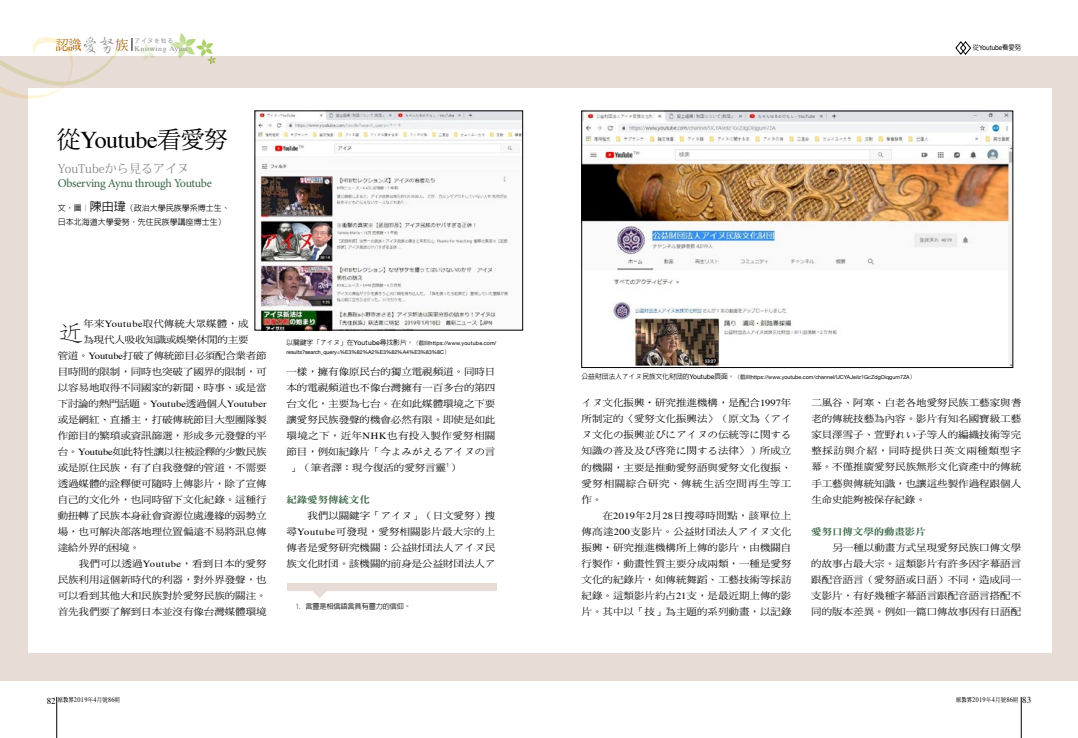
<style>
.page{position:relative;width:1078px;height:738px;background:#fff}
.page>*{position:absolute;margin:0;border:0;box-sizing:border-box;transform-origin:0 0}
.t1{font:24px "Times";letter-spacing:-.02em;color:#000}
.t2{font:300 23.8px "AR Fang Song B5";color:#000;scale:1.11 1}
.t3{font:12px "Minion Pro";letter-spacing:-.025em;color:#396545}
.t4{font:12px "Koz Min Pro";color:#898989}
.t5{font:9.4px/16px "DF Ming Std W5";letter-spacing:-.005em;color:#000;text-align:justify;scale:1.11 1}
.t6{font:9.4px "Times";letter-spacing:.015em;color:#000;scale:1.11 1}
.t7{font:9.4px "DF Ming Std W5";letter-spacing:-.025em;color:#000;scale:1.11 1}
.t8{font:9.4px "DF Ming Std W5";letter-spacing:.035em;color:#000;scale:1.11 1}
.t9{font:9.4px "DF Ming Std W9";letter-spacing:-.01em;color:#396545;scale:1.11 1}
.t10{font:500 8px/14.5px "AR Hei B5";color:#000}
.t11{font:500 7.2px "AR Hei B5";letter-spacing:-.025em;color:#000}
.t12{font:7.2px "Times";letter-spacing:.05em;color:#898989;scale:1.11 1}
.t13{font:7px "Times";letter-spacing:.05em;color:#000;scale:.9 1}
.t14{font:7px "Helvetica Neue";color:#000;scale:.9 1}
.t15{font:6px "Heisei Kaku Go Std W3";letter-spacing:.1em;color:#898989}
.t16{font:5.4px/9.2px "Helvetica Neue";color:#000}
.s1{font-family:"AR Xing Shu B5";font-weight:500;font-size:18.5px}
.s2{font-family:"DF Ming Std W5"}
.s3{font-size:12px}
.s4{font-family:"Times"}
.s5{font-family:"AR Hei B5";font-weight:500;font-size:6.8px}
.s6{font-size:6.8px}
.s7{font-family:"AR Hei B5";font-weight:500}
.s8{font-family:"Hira Min Pro N W3"}
.s9{font-family:"Koz Go Pr 6 N";font-weight:400;color:#4e7a58}
.s10{font-family:"Hira Kaku Pro W3";font-size:6.8px}
.s11{font-size:9px}
.s12{font-family:"AR Ming B5";font-weight:800;font-size:6px}
.s13{font-family:"DF Ming Std W5";font-size:6px}
</style>
<div class="page">
<div style="left:0;top:57px;width:1077px;height:623px;background:#e8dcd7"></div>
<div style="left:28px;top:88px;width:1023px;height:564px;background:#fff"></div>
<hr style="left:57px;top:696px;width:1px;height:41px;background:#000">
<hr style="left:1020px;top:696px;width:1px;height:41px;background:#000">
<svg style="left:170px;top:33px;width:46px;height:32px"></svg>
<svg style="left:0;top:37px;width:155px;height:62px"></svg>
<svg style="left:955px;top:41px;width:16px;height:14px"></svg>
<img style="left:583px;top:113px;width:427px;height:252px">
<img style="left:256px;top:112px;width:265px;height:216px">
<div style="left:254px;top:110px;width:269px;height:220px;border:1px solid #000"></div>
<div style="left:286px;top:582px;width:210px;height:8px;background:#e8dcd7"></div>
<svg style="left:309px;top:590px;width:21px;height:7px"></svg>
<p class="t12" style="left:56px;top:42px;width:120px"><sup>認識</sup><span class="s1">愛努</span><sup>族</sup> Knowing Aynu</p>
<p class="t15" style="left:134px;top:36px;width:40px">アイヌを知る</p>
<h1 class="t1" style="left:57px;top:118px;width:173px"><span class="s2">從</span>Youtube<span class="s2">看愛努</span></h1>
<p class="t4" style="left:58px;top:160px;width:133px">YouTubeから見るアイヌ</p>
<p class="t3" style="left:58px;top:175px;width:156px">Observing Aynu through Youtube</p>
<p class="t10" style="left:58px;top:200px;width:173px">文‧圖︱<span class="s3">陳由瑋</span>（政治大學民族學系博士生、日本北海道大學愛努‧先住民族學講座博士生）</p>
<h2 class="t2" style="left:58px;top:320px;width:25px">近</h2>
<p class="t5" style="left:84px;top:315px;width:150px">年來<span class="s4">Youtube</span>取代傳統大眾媒體，成</p>
<p class="t5" style="left:84px;top:331px;width:150px">為現代人吸收知識或娛樂休閒的主要</p>
<p class="t7" style="left:58px;top:350px;width:190px">管道。<span class="s4">Youtube</span>打破了傳統節目必須配合業者節</p>
<p class="t5" style="left:58px;top:363px;width:190px">目時間的限制，同時也突破了國界的限制，可</p>
<p class="t5" style="left:58px;top:379px;width:190px">以容易地取得不同國家的新聞、時事、或是當</p>
<p class="t6" style="left:58px;top:395px;width:190px"><span class="s2">下討論的熱門話題。</span>Youtube<span class="s2">透過個人</span>Youtuber</p>
<p class="t5" style="left:58px;top:411px;width:190px">或是網紅、直播主，打破傳統節目大型團隊製作節目的繁瑣或資訊篩選，形成多元發聲的平台。<span class="s4">Youtube</span>如此特性讓以往被詮釋的少數民族或是原住民族，有了自我發聲的管道，不需要透過媒體的詮釋便可隨時上傳影片，除了宣傳自己的文化外，也同時留下文化紀錄。這種行動扭轉了民族本身社會資源位處邊緣的弱勢立場，也可解決部落地理位置偏遠不易將訊息傳達給外界的困境。</p>
<p class="t5" style="left:58px;top:555px;width:190px;text-indent:21px">我們可以透過<span class="s4">Youtube</span>，看到日本的愛努民族利用這個新時代的利器，對外界發聲，也可以看到其他大和民族對於愛努民族的關注。首先我們要了解到日本並沒有像台灣媒體環境</p>
<p class="t16" style="left:286px;top:339px;width:211px"><span class="s5">以關鍵字「アイヌ」在</span><span class="s6">Youtube</span><span class="s5">尋找影片。</span><span class="s7">（截自</span>https://www.youtube.com/ results?search_query=%E3%82%A2%E3%82%A4%E3%83%8C<span class="s7">）</span></p>
<p class="t5" style="left:286px;top:363px;width:190px">一樣，擁有像原民台的獨立電視頻道。同時日</p>
<p class="t5" style="left:286px;top:379px;width:190px">本的電視頻道也不像台灣擁有一百多台的第四</p>
<p class="t5" style="left:286px;top:395px;width:190px">台文化，主要為七台。在如此媒體環境之下要</p>
<p class="t5" style="left:286px;top:411px;width:190px">讓愛努民族發聲的機會必然有限。即使是如此</p>
<p class="t8" style="left:286px;top:430px;width:190px">環境之下，近年<span class="s4">NHK</span>也有投入製作愛努相關</p>
<p class="t5" style="left:286px;top:443px;width:190px">節目，例如紀錄片「今よみがえるアイヌの言</p>
<p class="t5" style="left:290px;top:459px;width:155px">」（筆者譯：現今復活的愛努言靈<sup>1</sup>）</p>
<p class="t9" style="left:286px;top:494px;width:77px">紀錄愛努傳統文化</p>
<p class="t5" style="left:286px;top:507px;width:190px;text-indent:21px">我們以關鍵字「アイヌ」（日文愛努）搜尋<span class="s4">Youtube</span>可發現，愛努相關影片最大宗的上傳者是愛努研究機關：公益財<span class="s8">団</span>法人アイヌ民族文化財<span class="s8">団</span>。該機關的前身是公益財<span class="s8">団</span>法人ア</p>
<p class="t11" style="left:295px;top:602px;width:117px"><span class="s9">1.</span> 言靈是相信語言具有靈力的信仰。</p>
<p class="t14" style="left:972px;top:43px;width:55px"><span class="s7">從</span>Youtube<span class="s7">看愛努</span></p>
<p class="t16" style="left:581px;top:372px;width:335px"><span class="s5">公益財</span><span class="s10">団</span><span class="s5">法人アイヌ民族文化財</span><span class="s10">団</span><span class="s5">的</span><span class="s6">Youtube</span><span class="s5">頁面。</span><span class="s7">（截自</span>https://www.youtube.com/channel/UCYAJeilz1GcZdgOiqgum7ZA<span class="s7">）</span></p>
<p class="t5" style="left:581px;top:394px;width:191px">イヌ文化振興<span class="s8">・</span>研究推進機構，是配合<span class="s4">1997</span>年所制定的〈愛努文化振興法〉（原文為〈アイヌ文化の振興並びにアイヌの伝統等に<span class="s8">関</span>する知識の普及及び<span class="s8">啓発</span>に<span class="s8">関</span>する法律〉）所成立的機關，主要是推動愛努語與愛努文化復振、愛努相關綜合研究、傳統生活空間再生等工作。</p>
<p class="t5" style="left:581px;top:506px;width:191px;text-indent:21px">在<span class="s4">2019</span>年<span class="s4">2</span>月<span class="s4">28</span>日搜尋時間點，該單位上傳高達<span class="s4">200</span>支影片。公益財<span class="s8">団</span>法人アイヌ文化振興<span class="s8">・</span>研究推進機構所上傳的影片，由機關自行製作，動畫性質主要分成兩類，一種是愛努文化的紀錄片，如傳統舞蹈、工藝技術等採訪紀錄。這類影片約占<span class="s4">21</span>支，是最近期上傳的影片。其中以「技」為主題的系列動畫，以記錄</p>
<p class="t5" style="left:811px;top:394px;width:191px">二風谷、阿寒、白老各地愛努民族工藝家與耆老的傳統技藝為內容。影片有知名國寶級工藝家貝澤雪子、萱野れい子等人的編織技術等完整採訪與介紹，同時提供日英文兩種類型字幕。不僅推廣愛努民族無形文化資產中的傳統手工藝與傳統知識，也讓這些製作過程跟個人生命史能夠被保存紀錄。</p>
<p class="t9" style="left:811px;top:525px;width:105px">愛努口傳文學的動畫影片</p>
<p class="t5" style="left:811px;top:538px;width:191px;text-indent:21px">另一種以動畫方式呈現愛努民族口傳文學的故事占最大宗。這類影片有許多因字幕語言跟配音語言（愛努語或日語）不同，造成同一支影片，有好幾種字幕語言跟配音語言搭配不同的版本差異。例如一篇口傳故事因有日語配</p>
<p class="t13" style="left:47px;top:692px;width:83px"><span class="s11">82</span> <span class="s12">原教界</span>2019<span class="s13">年</span>4<span class="s13">月號</span>86<span class="s13">期</span></p>
<p class="t13" style="left:955px;top:693px;width:85px"><span class="s12">原教界</span>2019<span class="s13">年</span>4<span class="s13">月號</span>86<span class="s13">期</span> <span class="s11">83</span></p>
</div>
